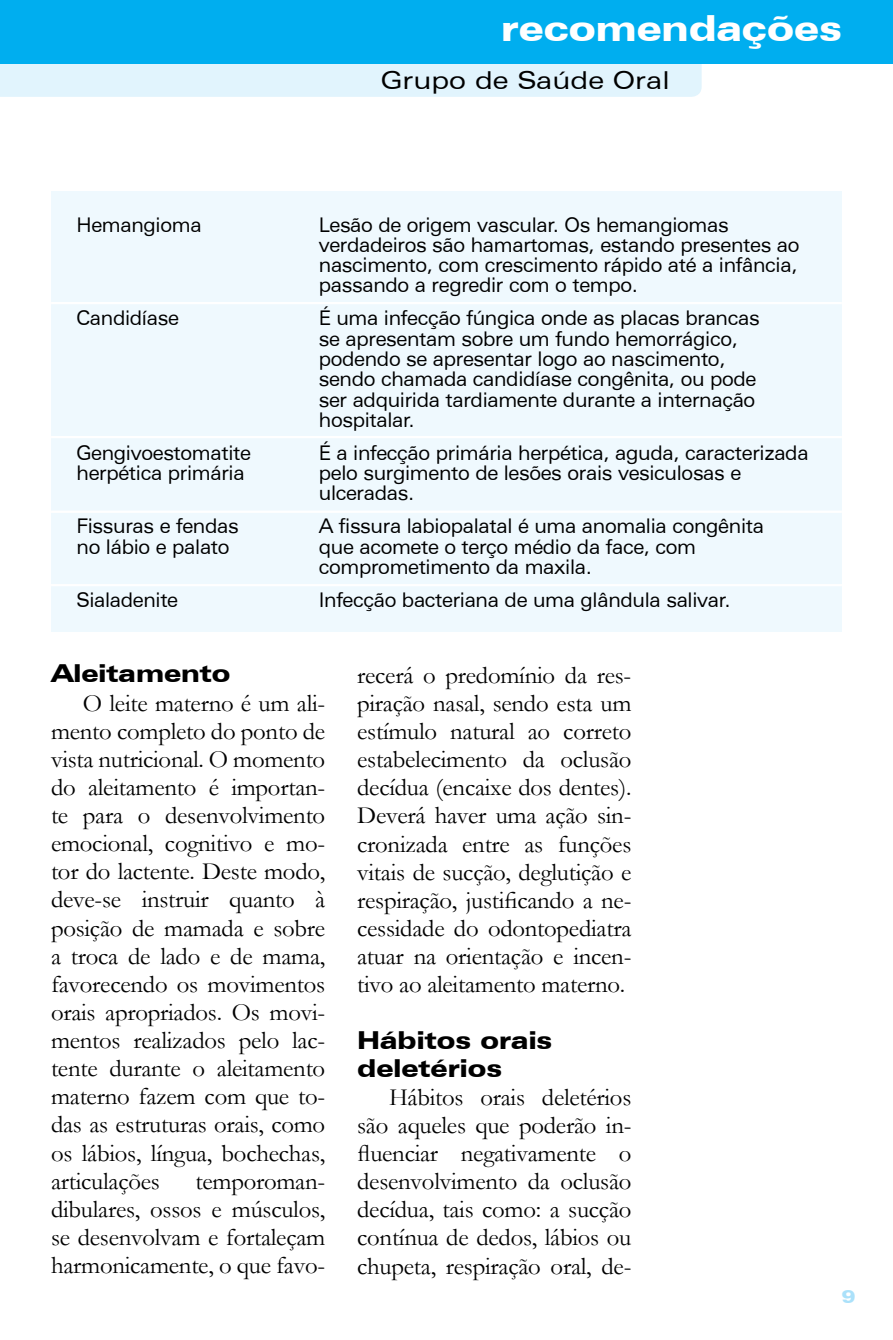
<style>
.page{position:relative;width:893px;height:1340px;background:#fff}
.page>*{position:absolute;margin:0;border:0;box-sizing:border-box;transform-origin:0 0}
.t1{font:900 expanded 36px "Zurich BT";color:#fff}
.t2{font:24.75px/28.1px "Garamond";letter-spacing:-.01em;color:#000;text-align:justify}
.t3{font:900 expanded 24.75px/28.1px "Zurich BT";color:#000}
.t4{font:expanded 24.75px "Zurich BT";color:#000}
.t5{font:expanded 20.25px/20.2px "Zurich BT";letter-spacing:-.02em;color:#000;scale:.85 1}
.t6{font:900 expanded 18px "Zurich BT";color:#abe1fa}
</style>
<div class="page">
<div style="left:0;top:64px;width:702px;height:33px;background:#e1f4fd"></div>
<div style="left:0;top:0;width:893px;height:64px;background:#00aeef"></div>
<div style="left:51px;top:191px;width:791px;height:440px;background:#eff9fe"></div>
<hr style="left:51px;top:302px;width:791px;height:2px;background:#fff">
<hr style="left:51px;top:436px;width:791px;height:2px;background:#fff">
<hr style="left:51px;top:510px;width:791px;height:3px;background:#fff">
<hr style="left:51px;top:584px;width:791px;height:2px;background:#fff">
<h1 class="t1" style="left:501px;top:7px;width:342px">recomendações</h1>
<p class="t5" style="left:77px;top:214px;width:149px">Hemangioma</p>
<p class="t5" style="left:77px;top:308px;width:122px">Candidíase</p>
<p class="t5" style="left:77px;top:442px;width:207px">Gengivoestomatite herpética primária</p>
<p class="t5" style="left:77px;top:516px;width:192px">Fissuras e fendas no lábio e palato</p>
<p class="t5" style="left:77px;top:589px;width:121px">Sialadenite</p>
<p class="t4" style="left:381px;top:66px;width:290px">Grupo de Saúde Oral</p>
<p class="t5" style="left:319px;top:214px;width:567px">Lesão de origem vascular. Os hemangiomas verdadeiros são hamartomas, estando presentes ao nascimento, com crescimento rápido até a infância, passando a regredir com o tempo.</p>
<p class="t5" style="left:319px;top:308px;width:520px">É uma infecção fúngica onde as placas brancas se apresentam sobre um fundo hemorrágico, podendo se apresentar logo ao nascimento, sendo chamada candidíase congênita, ou pode ser adquirida tardiamente durante a internação hospitalar.</p>
<p class="t5" style="left:319px;top:442px;width:578px">É a infecção primária herpética, aguda, caracterizada pelo surgimento de lesões orais vesiculosas e ulceradas.</p>
<p class="t5" style="left:319px;top:516px;width:525px">A fissura labiopalatal é uma anomalia congênita que acomete o terço médio da face, com comprometimento da maxila.</p>
<p class="t5" style="left:319px;top:589px;width:486px">Infecção bacteriana de uma glândula salivar.</p>
<p class="t3" style="left:51px;top:659px;width:181px">Aleitamento</p>
<p class="t2" style="left:51px;top:688px;width:276px;text-indent:32px">O leite materno é um ali&shy;mento completo do ponto de vista nutricional. O momento do aleitamento é importan&shy;te para o desenvolvimento emocional, cognitivo e mo&shy;tor do lactente. Deste modo, deve-se instruir quanto à posição de mamada e sobre a troca de lado e de mama, favorecendo os movimentos orais apropriados. Os movi&shy;mentos realizados pelo lac&shy;tente durante o aleitamento materno fazem com que to&shy;das as estruturas orais, como os lábios, língua, bochechas, articulações</p>
<p class="t2" style="left:51px;top:1166px;width:276px;text-indent:144px">temporoman&shy;dibulares, ossos e músculos, se desenvolvam e fortaleçam harmonicamente, o que favo-</p>
<p class="t2" style="left:357px;top:660px;width:276px">recerá o predomínio da res&shy;piração nasal, sendo esta um estímulo natural ao correto estabelecimento da oclusão decídua (encaixe dos dentes).<br>Deverá haver uma ação sin&shy;cronizada entre as funções vitais de sucção, deglutição e respiração, justificando a ne&shy;cessidade do odontopediatra atuar na orientação e incen&shy;tivo ao aleitamento materno.</p>
<p class="t3" style="left:357px;top:1025px;width:197px">Hábitos orais deletérios</p>
<p class="t2" style="left:357px;top:1082px;width:276px;text-indent:32px">Hábitos orais deletérios são aqueles que poderão in&shy;fluenciar negativamente o desenvolvimento da oclusão decídua, tais como: a sucção contínua de dedos, lábios ou chupeta, respiração oral, de-</p>
<p class="t6" style="left:842px;top:1285px;width:15px">9</p>
</div>
